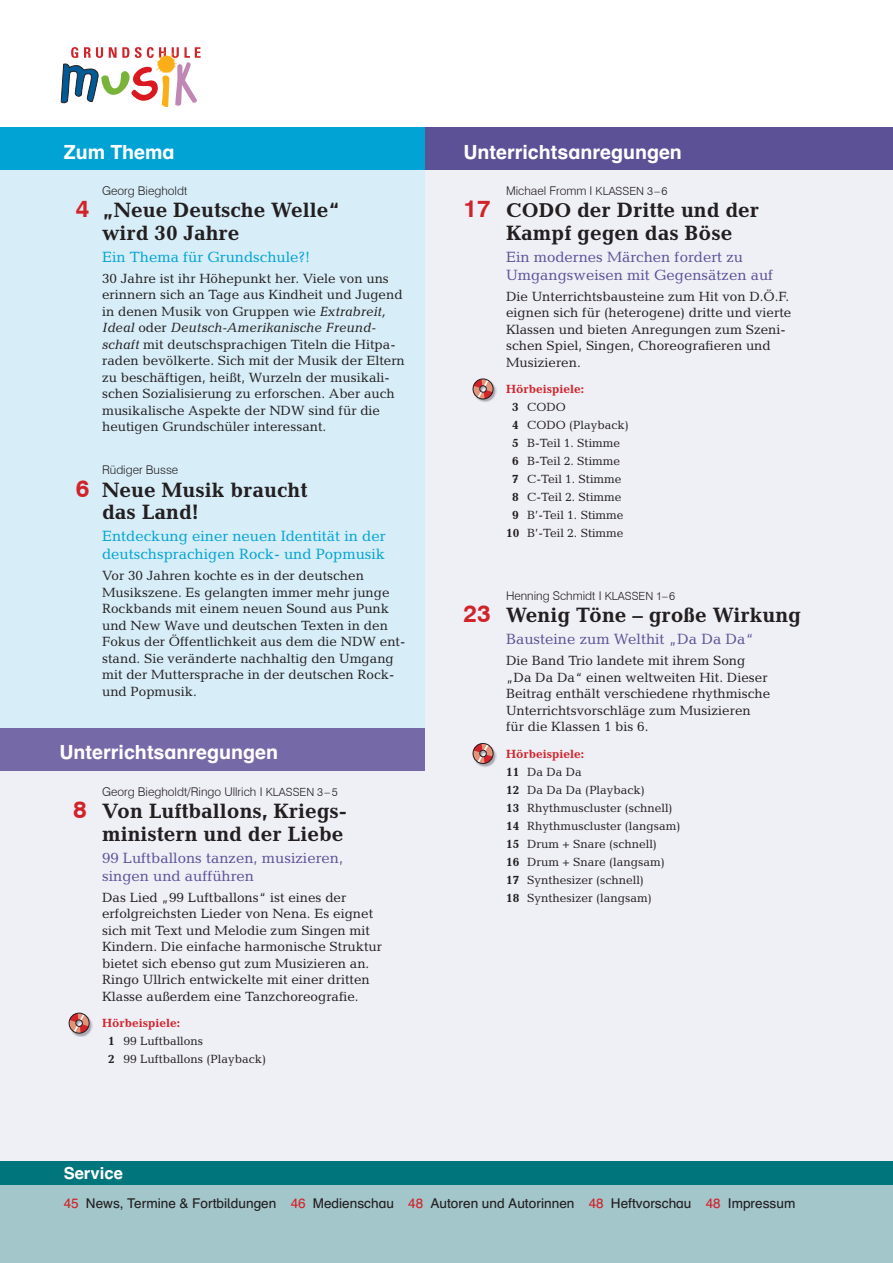
<style>
.page{position:relative;width:893px;height:1263px;background:#fff}
.page>*{position:absolute;margin:0;border:0;box-sizing:border-box;transform-origin:0 0}
.t1{font:700 21px/22.5px "Candida Std";color:#231f20}
.t2{font:700 19.5px "Schulbuch Nord OT";color:#fff}
.t3{font:700 16.5px "Schulbuch Nord OT";color:#fff}
.t4{font:15px/18px "Candida Std";color:#5c5097}
.t5{font:15px/18px "Candida Std";color:#00a3d4}
.t6{font:13.5px/16.5px "Candida Std";color:#231f20}
.t7{font:13.5px "Schulbuch Nord OT";color:#231f20}
.t8{font:12px/18px "Candida Std";color:#231f20}
.t9{font:300 12px "Swiss 721 BT";color:#231f20}
.t10{font:700 12px "Candida Std";color:#d1232a}
.s1{font-family:"Swiss 721 BT";font-size:24px;color:#d1232a}
.s2{font-style:italic}
.s3{font-size:11.25px}
.s4{font-weight:700;color:#d1232a}
.s5{font-weight:700}
.s6{font-size:20.25px}
.s7{color:#d1232a}
</style>
<div class="page">
<div style="left:0;top:140px;width:893px;height:1065px;background:#efeff6"></div>
<div style="left:0;top:135px;width:446px;height:625px;background:#d7edf7"></div>
<div style="left:0;top:728px;width:446px;height:42px;background:#7669a8"></div>
<div style="left:425px;top:162px;width:468px;height:1101px;background:#efeff6"></div>
<div style="left:0;top:128px;width:446px;height:42px;background:#00a3d4"></div>
<div style="left:425px;top:128px;width:468px;height:42px;background:#5c5097"></div>
<div style="left:0;top:1167px;width:893px;height:96px;background:#a3c6cb"></div>
<div style="left:0;top:1161px;width:893px;height:23px;background:#00757b"></div>
<img style="left:479px;top:383px;width:18px;height:19px">
<svg style="left:473px;top:378px;width:20px;height:22px"></svg>
<img style="left:477px;top:748px;width:20px;height:19px">
<svg style="left:473px;top:743px;width:20px;height:21px"></svg>
<img style="left:74px;top:1019px;width:19px;height:18px">
<svg style="left:69px;top:1012px;width:21px;height:22px"></svg>
<svg style="left:61px;top:47px;width:140px;height:60px"></svg>
<h2 class="t2" style="left:64px;top:140px;width:112px">Zum Thema</h2>
<h2 class="t2" style="left:464px;top:140px;width:220px">Unterrichtsanregungen</h2>
<p class="t9" style="left:102px;top:183px;width:87px">Georg Biegholdt</p>
<h1 class="t1" style="left:102px;top:199px;width:240px;text-indent:-26px"><span class="s1">4</span> „Neue Deutsche Welle“ wird 30 Jahre</h1>
<p class="t5" style="left:102px;top:248px;width:210px">Ein Thema für Grundschule?!</p>
<p class="t6" style="left:102px;top:270px;width:304px">30 Jahre ist ihr Höhepunkt her. Viele von uns erinnern sich an Tage aus Kindheit und Jugend in denen Musik von Gruppen wie <span class="s2">Extrabreit, Ideal</span> oder <span class="s2">Deutsch-Amerikanische Freund&shy;schaft</span> mit deutschsprachigen Titeln die Hitpa&shy;raden bevölkerte. Sich mit der Musik der Eltern zu beschäftigen, heißt, Wurzeln der musikali&shy;schen Sozialisierung zu erforschen. Aber auch musikalische Aspekte der NDW sind für die heutigen Grundschüler interessant.</p>
<p class="t9" style="left:102px;top:463px;width:78px">rüdiger Busse</p>
<h1 class="t1" style="left:102px;top:478px;width:207px;text-indent:-26px"><span class="s1">6</span> Neue Musik braucht das Land!</h1>
<p class="t5" style="left:102px;top:527px;width:285px">Entdeckung einer neuen Identität in der deutschsprachigen Rock- und Popmusik</p>
<p class="t6" style="left:102px;top:567px;width:305px">Vor 30 Jahren kochte es in der deutschen Musikszene. Es gelangten immer mehr junge Rockbands mit einem neuen Sound aus Punk und New Wave und deutschen Texten in den Fokus der Öffentlichkeit aus dem die NDW ent&shy;stand. Sie veränderte nachhaltig den Umgang mit der Muttersprache in der deutschen Rock&shy;und Popmusik.</p>
<h2 class="t2" style="left:60px;top:740px;width:220px">Unterrichtsanregungen</h2>
<p class="t9" style="left:102px;top:784px;width:237px">Georg Biegholdt/ringo ullrich i <span class="s3">KlAssen 3 – 5</span></p>
<h1 class="t1" style="left:73px;top:800px;width:275px;text-align:right"><span class="s1">8</span> Von Luftballons, Kriegs&shy;ministern und der Liebe</h1>
<p class="t4" style="left:102px;top:849px;width:243px">99 Luftballons tanzen, musizieren, singen und aufführen</p>
<p class="t6" style="left:102px;top:889px;width:282px">Das Lied „99 Luftballons“ ist eines der erfolgreichsten Lieder von Nena. Es eignet sich mit Text und Melodie zum Singen mit Kindern. Die einfache harmonische Struktur bietet sich ebenso gut zum Musizieren an.<br>Ringo Ullrich entwickelte mit einer dritten Klasse außerdem eine Tanzchoreografie.</p>
<p class="t8" style="left:108px;top:1014px;width:159px;text-indent:-6px"><span class="s4">Hörbeispiele:<br></span><span class="s5">1</span> 99 Luftballons<br><span class="s5">2</span> 99 Luftballons (Playback)</p>
<p class="t3" style="left:64px;top:1162px;width:61px">Service</p>
<p class="t9" style="left:506px;top:183px;width:163px">Michael Fromm i <span class="s3">KlAssen 3 – 6</span></p>
<h1 class="t1" style="left:506px;top:199px;width:255px;text-indent:-43px"><span class="s1">17</span> <span class="s6">CODO</span> der Dritte und der<br>Kampf gegen das Böse</h1>
<p class="t4" style="left:506px;top:248px;width:269px">Ein modernes Märchen fordert zu<br>Umgangsweisen mit Gegensätzen auf</p>
<p class="t6" style="left:506px;top:288px;width:287px">Die Unterrichtsbausteine zum Hit von D.Ö.F. eignen sich für (heterogene) dritte und vierte Klassen und bieten Anregungen zum Szeni&shy;schen Spiel, Singen, Choreografieren und Musizieren.</p>
<p class="t10" style="left:506px;top:382px;width:80px">Hörbeispiele:</p>
<p class="t8" style="left:512px;top:398px;width:55px"><span class="s5">3</span> CODO</p>
<p class="t8" style="left:512px;top:416px;width:118px"><span class="s5">4</span> CODO (Playback)</p>
<p class="t8" style="left:512px;top:434px;width:110px"><span class="s5">5</span> B-Teil 1. Stimme</p>
<p class="t8" style="left:512px;top:452px;width:110px"><span class="s5">6</span> B-Teil 2. Stimme</p>
<p class="t8" style="left:512px;top:470px;width:111px"><span class="s5">7</span> C-Teil 1. Stimme</p>
<p class="t8" style="left:512px;top:488px;width:111px"><span class="s5">8</span> C-Teil 2. Stimme</p>
<p class="t8" style="left:512px;top:506px;width:113px"><span class="s5">9</span> B’-Teil 1. Stimme</p>
<p class="t8" style="left:506px;top:524px;width:119px"><span class="s5">10</span> B’-Teil 2. Stimme</p>
<p class="t9" style="left:506px;top:588px;width:171px">henning schmidt i <span class="s3">KlAssen 1– 6</span></p>
<h1 class="t1" style="left:464px;top:604px;width:339px"><span class="s1">23</span> Wenig Töne – große Wirkung</h1>
<p class="t4" style="left:506px;top:630px;width:249px">Bausteine zum Welthit „Da Da Da“</p>
<p class="t6" style="left:506px;top:652px;width:266px">Die Band Trio landete mit ihrem Song „Da Da Da“ einen weltweiten Hit. Dieser Beitrag enthält verschiedene rhythmische Unterrichtsvorschläge zum Musizieren für die Klassen 1 bis 6.</p>
<p class="t8" style="left:506px;top:745px;width:176px"><span class="s4">Hörbeispiele:<br></span><span class="s5">11</span> Da Da Da<br><span class="s5">12</span> Da Da Da (Playback)<br><span class="s5">13</span> Rhythmuscluster (schnell)<br><span class="s5">14</span> Rhythmuscluster (langsam)<br><span class="s5">15</span> Drum + Snare (schnell)<br><span class="s5">16</span> Drum + Snare (langsam)<br><span class="s5">17</span> Synthesizer (schnell)<br><span class="s5">18</span> Synthesizer (langsam)</p>
<p class="t7" style="left:64px;top:1194px;width:733px"><span class="s7">45</span> News, Termine &amp; Fortbildungen <span class="s7">46</span> Medienschau <span class="s7">48</span> Autoren und Autorinnen <span class="s7">48</span> Heftvorschau <span class="s7">48</span> Impressum</p>
</div>
